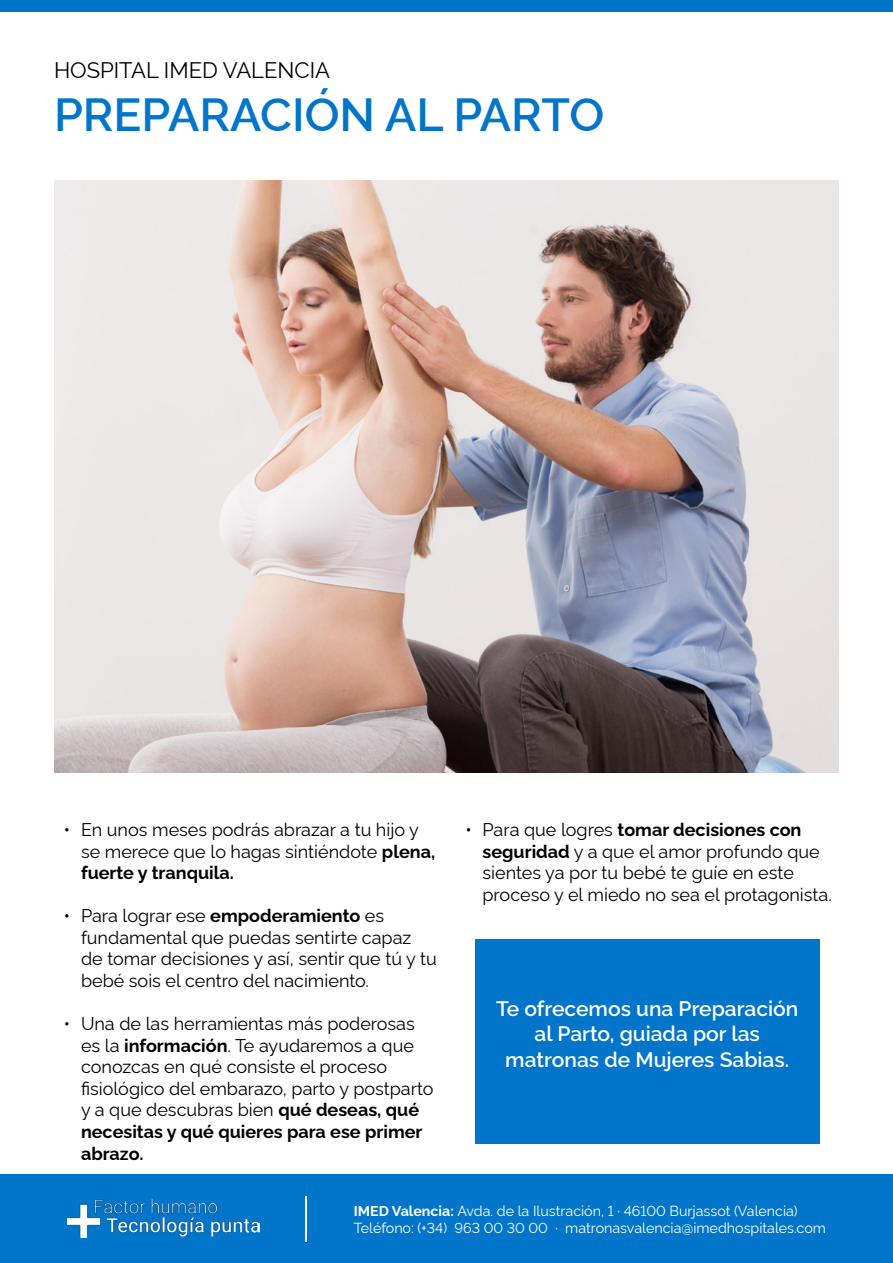
<style>
.page{position:relative;width:893px;height:1263px;background:#fff}
.page>*{position:absolute;margin:0;border:0;box-sizing:border-box;transform-origin:0 0}
.t1{font:600 46.5px "Rawline";color:#0075c9}
.t2{font:22.05px "Rawline";color:#000}
.t3{font:600 21px/25.2px "Rawline";color:#fff;text-align:center}
.t4{font:18px/21.6px "Rawline";color:#000}
.t5{font:14.25px/17.1px "Rawline";color:#fff}
.s1{font-weight:700}
</style>
<div class="page">
<div style="left:0;top:1174px;width:893px;height:89px;background:#0075c9"></div>
<img style="left:68px;top:1199px;width:191px;height:39px">
<hr style="left:306px;top:1196px;width:1px;height:46px;background:#fff">
<div style="left:0;top:0;width:893px;height:11px;background:#0075c9"></div>
<div style="left:475px;top:940px;width:344px;height:204px;background:#0075c9"></div>
<img style="left:54px;top:180px;width:785px;height:593px">
<p class="t2" style="left:54px;top:53px;width:278px">HOSPITAL IMED VALENCIA</p>
<h1 class="t1" style="left:54px;top:78px;width:552px">PREPARACIÓN AL PARTO</h1>
<p class="t4" style="left:81px;top:817px;width:356px;text-indent:-17px">• En unos meses podrás abrazar a tu hijo y se merece que lo hagas sintiéndote <span class="s1">plena, fuerte y tranquila.</span></p>
<p class="t4" style="left:81px;top:903px;width:357px;text-indent:-17px">• Para lograr ese <span class="s1">empoderamiento</span> es fundamental que puedas sentirte capaz de tomar decisiones y así, sentir que tú y tu bebé sois el centro del nacimiento.</p>
<p class="t4" style="left:81px;top:1011px;width:354px;text-indent:-17px">• Una de las herramientas más poderosas es la <span class="s1">información</span>. Te ayudaremos a que conozcas en qué consiste el proceso fisiológico del embarazo, parto y postparto y a que descubras bien <span class="s1">qué deseas, qué necesitas y qué quieres para ese primer abrazo.</span></p>
<p class="t4" style="left:482px;top:817px;width:351px;text-indent:-17px">• Para que logres <span class="s1">tomar decisiones con seguridad</span> y a que el amor profundo que sientes ya por tu bebé te guíe en este proceso y el miedo no sea el protagonista.</p>
<p class="t3" style="left:496px;top:994px;width:304px">Te ofrecemos una Preparación al Parto, guiada por las matronas de Mujeres Sabias.</p>
<p class="t5" style="left:354px;top:1201px;width:474px"><span class="s1">IMED Valencia:</span> Avda. de la Ilustración, 1 · 46100 Burjassot (Valencia)<br>Teléfono: (+34) 963 00 30 00 · matronasvalencia@imedhospitales.com</p>
</div>
